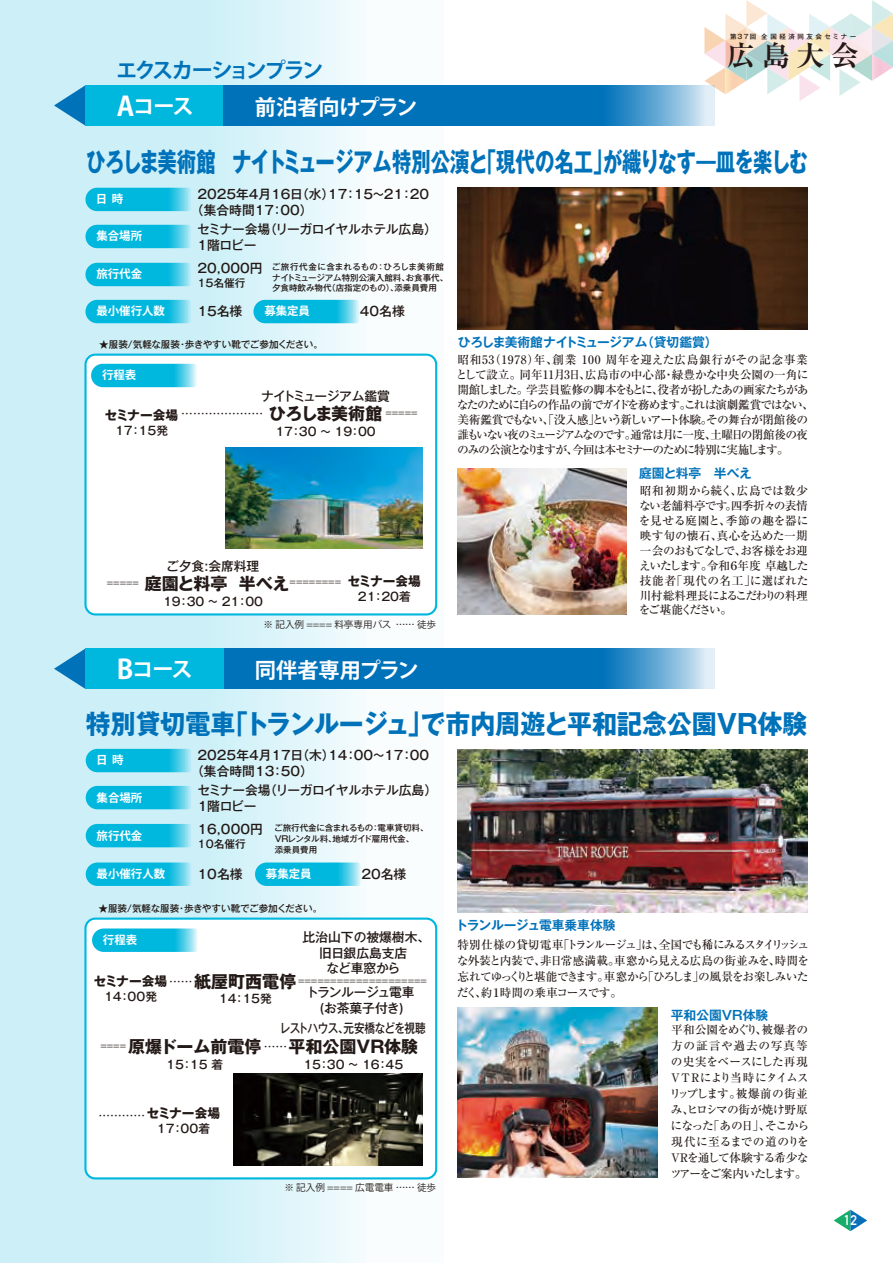
<style>
.page{position:relative;width:893px;height:1263px;background:#fff}
.page>*{position:absolute;margin:0;border:0;box-sizing:border-box;transform-origin:0 0}
.t1{font:700 28.2px "Ryumin Pr 6 N";color:#231916}
.t2{font:700 26.55px "Gothic MB101 Pr 6 N";letter-spacing:-.03em;color:#0072ba;scale:.73 1}
.t3{font:700 26.55px "Gothic MB101 Pr 6 N";color:#0072ba;scale:.94 1}
.t4{font:700 21.3px "Koz Go Pr 6 N";letter-spacing:-.115em;color:#0072ba}
.t5{font:700 21.3px "Koz Go Pr 6 N";letter-spacing:-.05em;color:#fff}
.t6{font:700 21.3px "Koz Go Pr 6 N";letter-spacing:-.02em;color:#fff}
.t7{font:700 21.3px "Koz Go Pr 6 N";color:#fff}
.t8{font:700 16.95px "Gothic MB101 Pr 6 N";color:#231916}
.t9{font:700 16.95px "Gothic MB101 Pr 6 N";letter-spacing:-.045em;color:#231916}
.t10{font:700 13.8px "DIN Alternate";color:#fff}
.t11{font:500 12.75px/15.9px "Gothic MB101 Pr 6 N";color:#231916}
.t12{font:500 12.75px/15.9px "Gothic MB101 Pr 6 N";letter-spacing:-.03em;color:#231916}
.t13{font:700 12.75px "Gothic MB101 Pr 6 N";color:#231916}
.t14{font:700 12.75px "Gothic MB101 Pr 6 N De";color:#0072ba}
.t15{font:700 12.75px "Gothic MB101 Pr 6 N De";letter-spacing:-.02em;color:#0072ba}
.t16{font:500 12.75px/15.9px "Gothic MB101 Pr 6 N";letter-spacing:-.02em;color:#231916;text-align:center}
.t17{font:500 12.75px "Gothic MB101 Pr 6 N";letter-spacing:-.045em;color:#231916;scale:.83 1}
.t18{font:500 12.75px "Gothic MB101 Pr 6 N";letter-spacing:-.04em;color:#231916}
.t19{font:500 11.7px/14.9px "Ryumin Pr 6 N";letter-spacing:-.075em;color:#231916;text-align:justify}
.t20{font:500 11.7px "Gothic MB101 Pr 6 N";color:#231916}
.t21{font:700 11.4px "Koz Go Pr 6 N";color:#fff}
.t22{font:500 10.65px "Gothic MB101 Pr 6 N";color:#231916}
.t23{font:9.6px "Koz Go Pr 6 N";color:#231916}
.t24{font:500 9.6px "Gothic MB101 Pr 6 N";letter-spacing:-.02em;color:#231916}
.t25{font:500 8.55px/10.6px "Gothic MB101 Pr 6 N";color:#231916}
.t26{font:500 6.45px "Gothic MB101 Pr 6 N";letter-spacing:.395em;color:#231916}
.s1{font-size:26.55px}
.s2{font-family:"Gothic MB101 Pr 6 N";font-weight:500}
.s3{font-weight:500;font-size:11.7px}
</style>
<div class="page">
<div style="left:0;top:0;width:444px;height:1263px;background:linear-gradient(to right,#bfecf6,#f7fcfe)"></div>
<svg style="left:834px;top:1210px;width:33px;height:21px"></svg>
<div style="left:86px;top:355px;width:350px;height:259px;background:#fff;border-radius:10px"></div>
<div style="left:84px;top:354px;width:353px;height:261px;border:2px solid #00b7de;border-radius:10px"></div>
<div style="left:85px;top:919px;width:351px;height:259px;background:#fff;border-radius:10px"></div>
<div style="left:84px;top:917px;width:353px;height:262px;border:2px solid #00b7de;border-radius:10px"></div>
<svg style="left:704px;top:0;width:189px;height:101px"></svg>
<svg style="left:54px;top:85px;width:32px;height:41px"></svg>
<div style="left:86px;top:85px;width:138px;height:41px;background:#00b7de"></div>
<svg style="left:224px;top:85px;width:491px;height:41px;background:#197fc0"></svg>
<svg style="left:85px;top:188px;width:106px;height:23px;background:#18bde0"></svg>
<svg style="left:91px;top:364px;width:105px;height:23px;background:#1cbee1"></svg>
<svg style="left:85px;top:225px;width:106px;height:23px;background:#18bde0"></svg>
<svg style="left:85px;top:263px;width:106px;height:23px;background:#18bde0"></svg>
<svg style="left:85px;top:300px;width:106px;height:23px;background:#18bde0"></svg>
<svg style="left:253px;top:300px;width:106px;height:23px;background:#1cbee1"></svg>
<img style="left:457px;top:188px;width:351px;height:142px">
<img style="left:457px;top:468px;width:169px;height:146px">
<svg style="left:54px;top:648px;width:32px;height:41px"></svg>
<div style="left:86px;top:648px;width:138px;height:41px;background:#00b7de"></div>
<svg style="left:224px;top:648px;width:491px;height:41px;background:#197fc0"></svg>
<svg style="left:86px;top:749px;width:105px;height:23px;background:#16bde0"></svg>
<svg style="left:92px;top:928px;width:105px;height:24px;background:#22c0e2"></svg>
<svg style="left:86px;top:786px;width:105px;height:23px;background:#16bde0"></svg>
<svg style="left:86px;top:824px;width:105px;height:23px;background:#16bde0"></svg>
<img style="left:457px;top:749px;width:351px;height:163px">
<img style="left:457px;top:1007px;width:201px;height:171px">
<svg style="left:86px;top:862px;width:105px;height:24px;background:#1bbee1"></svg>
<svg style="left:255px;top:862px;width:105px;height:24px;background:#1fbfe1"></svg>
<img style="left:234px;top:1073px;width:188px;height:92px">
<img style="left:225px;top:447px;width:197px;height:102px">
<h3 class="t4" style="left:116px;top:58px;width:209px">エクスカーションプラン</h3>
<p class="t26" style="left:730px;top:31px;width:128px">第37回 全国経済同友会セミナー</p>
<h1 class="t1" style="left:727px;top:33px;width:133px">広島大会</h1>
<h3 class="t5" style="left:117px;top:94px;width:78px"><span class="s1">A</span>コース</h3>
<h3 class="t6" style="left:255px;top:95px;width:164px">前泊者向けプラン</h3>
<h2 class="t2" style="left:86px;top:140px;width:990px">ひろしま美術館　ナイトミュージアム特別公演と「現代の名工」が織りなす̶皿を楽しむ</h2>
<p class="t21" style="left:96px;top:193px;width:29px">日 時</p>
<p class="t11" style="left:191px;top:185px;width:240px;text-indent:6px">2025年4月16日（水）17：15～21：20（集合時間17：00）</p>
<p class="t12" style="left:196px;top:221px;width:243px">セミナー会場（リーガロイヤルホテル広島）<br>１階ロビー</p>
<p class="t21" style="left:96px;top:230px;width:47px">集合場所</p>
<p class="t21" style="left:96px;top:268px;width:47px">旅行代金</p>
<p class="t21" style="left:96px;top:305px;width:70px">最小催行人数</p>
<p class="t21" style="left:264px;top:305px;width:47px">募集定員</p>
<p class="t11" style="left:197px;top:259px;width:67px">20,000円</p>
<p class="t22" style="left:197px;top:274px;width:50px">15名催行</p>
<p class="t25" style="left:272px;top:261px;width:178px">ご旅行代金に含まれるもの：ひろしま美術館ナイトミュージアム特別公演入館料、お食事代、夕食時飲み物代（店指定のもの）、添乗員費用</p>
<p class="t11" style="left:197px;top:303px;width:46px">15名様</p>
<p class="t11" style="left:360px;top:303px;width:46px">40名様</p>
<p class="t24" style="left:99px;top:336px;width:225px">★服装/気軽な服装・歩きやすい靴でご参加ください。</p>
<p class="t21" style="left:102px;top:369px;width:36px">行程表</p>
<p class="t18" style="left:261px;top:385px;width:130px">ナイトミュージアム鑑賞</p>
<h3 class="t9" style="left:269px;top:400px;width:115px">ひろしま美術館</h3>
<p class="t20" style="left:275px;top:422px;width:102px">17：30 ～ 19：00</p>
<p class="t13" style="left:105px;top:404px;width:75px">セミナー会場</p>
<p class="t20" style="left:115px;top:420px;width:55px">17：15発</p>
<p class="t23" style="left:385px;top:407px;width:34px">=====</p>
<p class="t20" style="left:181px;top:404px;width:83px">…………………</p>
<p class="t11" style="left:166px;top:557px;width:95px">ご夕食:会席料理</p>
<h3 class="t8" style="left:145px;top:570px;width:146px">庭園と料亭 半べえ</h3>
<p class="t20" style="left:163px;top:592px;width:102px">19：30 ~ 21：00</p>
<p class="t13" style="left:347px;top:570px;width:75px">セミナー会場</p>
<p class="t20" style="left:358px;top:586px;width:55px">21：20着</p>
<p class="t23" style="left:107px;top:577px;width:34px">=====</p>
<p class="t23" style="left:290px;top:576px;width:53px">========</p>
<p class="t23" style="left:264px;top:619px;width:174px">※ 記入例 ==== 料亭専用バス <span class="s2">……</span> 徒歩</p>
<p class="t15" style="left:458px;top:331px;width:261px">ひろしま美術館ナイトミュージアム（貸切鑑賞）</p>
<p class="t19" style="left:456px;top:352px;width:360px;text-align:left">昭和53（1978）年、創業 100 周年を迎えた広島銀行がその記念事業として設立。同年11月3日、広島市の中心部・緑豊かな中央公園の一角に開館しました。学芸員監修の脚本をもとに、役者が扮したあの画家たちがあなたのために自らの作品の前でガイドを務めます。これは演劇鑑賞ではない、美術鑑賞でもない、「没入感」という新しいアート体験。その舞台が閉館後の誰もいない夜のミュージアムなのです。通常は月に一度、土曜日の閉館後の夜のみの公演となりますが、今回は本セミナーのために特別に実施します。</p>
<p class="t19" style="left:639px;top:483px;width:171px">昭和初期から続く、広島では数少ない老舗料亭です。四季折々の表情を見せる庭園と、季節の趣を器に映す旬の懐石、真心を込めた一期一会のおもてなしで、お客様をお迎えいたします。令和６年度 卓越した技能者「現代の名工」に選ばれた川村総料理長によるこだわりの料理をご堪能ください。</p>
<p class="t14" style="left:639px;top:463px;width:114px">庭園と料亭　半べえ</p>
<h3 class="t5" style="left:117px;top:657px;width:77px"><span class="s1">B</span>コース</h3>
<h3 class="t7" style="left:255px;top:658px;width:165px">同伴者専用プラン</h3>
<h2 class="t3" style="left:86px;top:702px;width:769px">特別貸切電車「トランルージュ」で市内周遊と平和記念公園VR体験</h2>
<p class="t21" style="left:96px;top:754px;width:29px">日 時</p>
<p class="t11" style="left:191px;top:746px;width:240px;text-indent:6px">2025年4月17日（木）14：00～17：00（集合時間13：50）</p>
<p class="t12" style="left:196px;top:782px;width:243px">セミナー会場（リーガロイヤルホテル広島）<br>１階ロビー</p>
<p class="t11" style="left:198px;top:820px;width:67px">16,000円</p>
<p class="t22" style="left:198px;top:835px;width:50px">10名催行</p>
<p class="t21" style="left:97px;top:791px;width:47px">集合場所</p>
<p class="t21" style="left:97px;top:829px;width:47px">旅行代金</p>
<p class="t25" style="left:274px;top:822px;width:156px">ご旅行代金に含まれるもの：電車貸切料、<br>VRレンタル料、地域ガイド雇用代金、<br>添乗員費用</p>
<p class="t21" style="left:97px;top:867px;width:70px">最小催行人数</p>
<p class="t11" style="left:198px;top:865px;width:46px">10名様</p>
<p class="t21" style="left:266px;top:867px;width:47px">募集定員</p>
<p class="t11" style="left:361px;top:865px;width:46px">20名様</p>
<p class="t24" style="left:99px;top:900px;width:225px">★服装/気軽な服装・歩きやすい靴でご参加ください。</p>
<p class="t11" style="left:303px;top:928px;width:129px;text-align:center">比治山下の被爆樹木、旧日銀広島支店<br>など車窓から</p>
<p class="t16" style="left:306px;top:983px;width:110px">トランルージュ電車(お茶菓子付き)</p>
<p class="t21" style="left:103px;top:933px;width:36px">行程表</p>
<h3 class="t8" style="left:194px;top:967px;width:104px">紙屋町西電停</h3>
<p class="t20" style="left:219px;top:989px;width:55px">14：15発</p>
<h3 class="t8" style="left:128px;top:1032px;width:135px">原爆ドーム前電停</h3>
<p class="t20" style="left:166px;top:1054px;width:58px">15：15 着</p>
<p class="t13" style="left:94px;top:971px;width:100px">セミナー会場 <span class="s3">……</span></p>
<p class="t20" style="left:104px;top:987px;width:55px">14：00発</p>
<p class="t23" style="left:298px;top:975px;width:130px">====================</p>
<p class="t17" style="left:280px;top:1018px;width:177px">レストハウス、元安橋などを視聴</p>
<h3 class="t8" style="left:288px;top:1032px;width:131px">平和公園VR体験</h3>
<p class="t20" style="left:303px;top:1054px;width:102px">15：30 ~ 16：45</p>
<p class="t23" style="left:100px;top:1039px;width:27px">====</p>
<p class="t20" style="left:264px;top:1036px;width:25px">……</p>
<p class="t13" style="left:98px;top:1103px;width:123px"><sub>…………</sub>セミナー会場</p>
<p class="t20" style="left:157px;top:1119px;width:55px">17：00着</p>
<p class="t23" style="left:284px;top:1181px;width:153px">※ 記入例 ==== 広電電車 <span class="s2">……</span> 徒歩</p>
<p class="t14" style="left:456px;top:915px;width:161px">トランルージュ電車乗車体験</p>
<p class="t19" style="left:457px;top:936px;width:354px;line-height:15.9px">特別仕様の貸切電車「トランルージュ」は、全国でも稀にみるスタイリッシュな外装と内装で、非日常感満載。車窓から見える広島の街並みを、時間を忘れてゆっくりと堪能できます。車窓から「ひろしま」の風景をお楽しみいただく、約１時間の乗車コースです。</p>
<p class="t19" style="left:669px;top:1021px;width:141px;line-height:15.9px">平和公園をめぐり、被爆者の方の証言や過去の写真等の史実をベースにした再現VTRにより当時にタイムスリップします。被爆前の街並み、ヒロシマの街が焼け野原になった「あの日」、そこから現代に至るまでの道のりをVRを通して体験する希少なツアーをご案内いたします。</p>
<p class="t14" style="left:671px;top:1004px;width:99px">平和公園VR体験</p>
<p class="t10" style="left:844px;top:1210px;width:15px">12</p>
</div>
